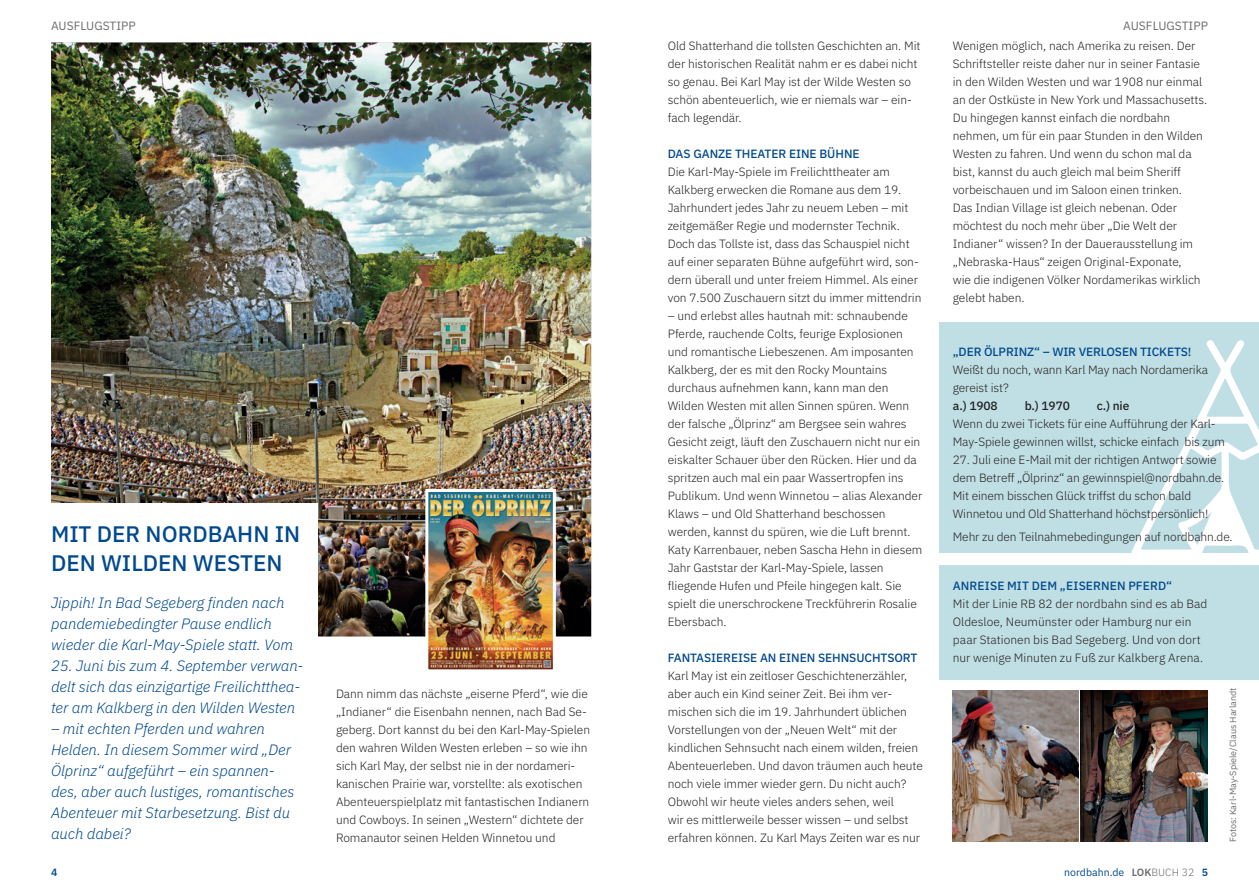
<style>
.page{position:relative;width:1259px;height:893px;background:#fff}
.page>*{position:absolute;margin:0;border:0;box-sizing:border-box;transform-origin:0 0}
.HL_Kai{font:500 22.5px/28.5px "IBM Plex Sans";color:#01498e}
.HL_Kai-2{font:italic 300 15px/21px "IBM Plex Sans";letter-spacing:-.005em;color:#01498e}
.Copy{font:300 12px/18px "IBM Plex Sans";letter-spacing:-.005em;color:#231f20}
.Copy-2{font:500 12px "IBM Plex Sans";letter-spacing:-.005em;color:#01498e}
.t1{font:12px "IBM Plex Sans";color:#6c6d70}
.Copy-3{font:500 12px "IBM Plex Sans";letter-spacing:-.01em;color:#231f20}
.t2{font:10.5px "IBM Plex Sans";color:#01498e}
.t3{font:600 10.5px "IBM Plex Sans";color:#01498e}
.t4{font:9px "IBM Plex Sans";color:#6c6d70}
.s1{font-weight:600;color:#6c6d70}
.s2{font-weight:300;color:#6c6d70}
.s3{font-weight:600}
</style>
<div class="page">
<div style="left:940px;top:322px;width:319px;height:231px;background:#c0dfe4"></div>
<div style="left:940px;top:566px;width:319px;height:114px;background:#c0dfe4"></div>
<img style="left:51px;top:43px;width:540px;height:593px">
<img style="left:952px;top:691px;width:126px;height:151px">
<img style="left:1080px;top:690px;width:128px;height:152px">
<svg style="left:1131px;top:340px;width:128px;height:213px"></svg>
<img style="left:429px;top:493px;width:123px;height:175px">
<div style="left:425px;top:489px;width:131px;height:183px;border:3px solid #fff"></div>
<div style="left:51px;top:503px;width:266px;height:345px;background:#fff"></div>
<p class="t1" style="left:51px;top:16px;width:86px">AUSFLUGSTIPP</p>
<p class="t1" style="left:1123px;top:16px;width:86px">AUSFLUGSTIPP</p>
<p class="Copy" style="left:952px;top:36px;width:256px">Wenigen möglich, nach Amerika zu reisen. Der Schriftsteller reiste daher nur in seiner Fantasie in den Wilden Westen und war 1908 nur einmal an der Ostküste in New York und Massachusetts.</p>
<p class="Copy" style="left:952px;top:108px;width:252px">Du hingegen kannst einfach die nordbahn nehmen, um für ein paar Stunden in den Wilden Westen zu fahren. Und wenn du schon mal da bist, kannst du auch gleich mal beim Sheriff vorbeischauen und im Saloon einen trinken.<br>Das Indian Village ist gleich nebenan. Oder möchtest du noch mehr über „Die Welt der Indianer“ wissen? In der Dauerausstellung im „Nebraska-Haus“ zeigen Original-Exponate, wie die indigenen Völker Nordamerikas wirklich gelebt haben.</p>
<p class="Copy" style="left:668px;top:36px;width:254px">Old Shatterhand die tollsten Geschichten an. Mit der historischen Realität nahm er es dabei nicht so genau. Bei Karl May ist der Wilde Westen so schön abenteuerlich, wie er niemals war – ein&shy;fach legendär.</p>
<p class="Copy-2" style="left:668px;top:145px;width:193px">DAS GANZE THEATER EINE BÜHNE</p>
<p class="Copy" style="left:668px;top:162px;width:255px">Die Karl-May-Spiele im Freilichttheater am Kalkberg erwecken die Romane aus dem 19.<br>Jahrhundert jedes Jahr zu neuem Leben – mit zeitgemäßer Regie und modernster Technik.<br>Doch das Tollste ist, dass das Schauspiel nicht auf einer separaten Bühne aufgeführt wird, son&shy;dern überall und unter freiem Himmel. Als einer von 7.500 Zuschauern sitzt du immer mittendrin</p>
<p class="Copy" style="left:668px;top:306px;width:256px">– und erlebst alles hautnah mit: schnaubende Pferde, rauchende Colts, feurige Explosionen und romantische Liebeszenen. Am imposanten Kalkberg, der es mit den Rocky Mountains durchaus aufnehmen kann, kann man den Wilden Westen mit allen Sinnen spüren. Wenn der falsche „Ölprinz“ am Bergsee sein wahres Gesicht zeigt, läuft den Zuschauern nicht nur ein eiskalter Schauer über den Rücken. Hier und da spritzen auch mal ein paar Wassertropfen ins Publikum. Und wenn Winnetou – alias Alexander Klaws – und Old Shatterhand beschossen werden, kannst du spüren, wie die Luft brennt.<br>Katy Karrenbauer, neben Sascha Hehn in diesem Jahr Gaststar der Karl-May-Spiele, lassen fliegende Hufen und Pfeile hingegen kalt. Sie spielt die unerschrockene Treckführerin Rosalie Ebersbach.</p>
<p class="Copy-2" style="left:668px;top:649px;width:251px">FANTASIEREISE AN EINEN SEHNSUCHTSORT</p>
<p class="Copy" style="left:668px;top:666px;width:257px">Karl May ist ein zeitloser Geschichtenerzähler, aber auch ein Kind seiner Zeit. Bei ihm ver&shy;mischen sich die im 19. Jahrhundert üblichen Vorstellungen von der „Neuen Welt“ mit der kindlichen Sehnsucht nach einem wilden, freien Abenteuerleben. Und davon träumen auch heute noch viele immer wieder gern. Du nicht auch?<br>Obwohl wir heute vieles anders sehen, weil<br>wir es mittlerweile besser wissen – und selbst erfahren können. Zu Karl Mays Zeiten war es nur</p>
<p class="Copy-2" style="left:952px;top:343px;width:240px">„DER ÖLPRINZ“ – WIR VERLOSEN TICKETS!</p>
<p class="Copy" style="left:952px;top:360px;width:257px">Weißt du noch, wann Karl May nach Nordamerika gereist ist?</p>
<p class="Copy-3" style="left:952px;top:397px;width:47px">a.) 1908</p>
<p class="Copy-3" style="left:1024px;top:397px;width:47px">b.) 1970</p>
<p class="Copy-3" style="left:1096px;top:397px;width:34px">c.) nie</p>
<p class="Copy" style="left:952px;top:414px;width:274px">Wenn du zwei Tickets für eine Aufführung der Karl-<br>May-Spiele gewinnen willst, schicke einfach bis zum</p>
<p class="Copy" style="left:952px;top:450px;width:273px">27. Juli eine E-Mail mit der richtigen Antwort sowie dem Betreff „Ölprinz“ an gewinnspiel@nordbahn.de.<br>Mit einem bisschen Glück triffst du schon bald Winnetou und Old Shatterhand höchstpersönlich!</p>
<p class="HL_Kai" style="left:51px;top:518px;width:251px">MIT DER NORDBAHN IN<br>DEN WILDEN WESTEN</p>
<p class="Copy" style="left:952px;top:526px;width:281px">Mehr zu den Teilnahmebedingungen auf nordbahn.de.</p>
<p class="Copy-2" style="left:952px;top:577px;width:221px">ANREISE MIT DEM „EISERNEN PFERD“</p>
<p class="Copy" style="left:952px;top:594px;width:256px">Mit der Linie RB 82 der nordbahn sind es ab Bad Oldesloe, Neumünster oder Hamburg nur ein paar Stationen bis Bad Segeberg. Und von dort nur wenige Minuten zu Fuß zur Kalkberg Arena.</p>
<p class="HL_Kai-2" style="left:51px;top:591px;width:235px">Jippih! In Bad Segeberg finden nach pandemiebedingter Pause endlich</p>
<p class="HL_Kai-2" style="left:51px;top:633px;width:244px">wieder die Karl-May-Spiele statt. Vom</p>
<p class="HL_Kai-2" style="left:51px;top:654px;width:254px">25. Juni bis zum 4. September verwan&shy;delt sich das einzigartige Freilichtthea&shy;ter am Kalkberg in den Wilden Westen</p>
<p class="HL_Kai-2" style="left:51px;top:717px;width:245px">– mit echten Pferden und wahren<br>Helden. In diesem Sommer wird „Der<br>Ölprinz“ aufgeführt – ein spannen&shy;des, aber auch lustiges, romantisches<br>Abenteuer mit Starbesetzung. Bist du auch dabei?</p>
<p class="t4" style="left:1226px;top:842px;width:156px;rotate:-90deg">Fotos: Karl-May-Spiele/Claus Harlandt</p>
<p class="Copy" style="left:336px;top:684px;width:256px">Dann nimm das nächste „eiserne Pferd“, wie die „Indianer“ die Eisenbahn nennen, nach Bad Se&shy;geberg. Dort kannst du bei den Karl-May-Spielen den wahren Wilden Westen erleben – so wie ihn sich Karl May, der selbst nie in der nordameri&shy;kanischen Prairie war, vorstellte: als exotischen Abenteuerspielplatz mit fantastischen Indianern und Cowboys. In seinen „Western“ dichtete der Romanautor seinen Helden Winnetou und</p>
<p class="t3" style="left:51px;top:864px;width:8px">4</p>
<p class="t2" style="left:1064px;top:864px;width:145px">nordbahn.de <span class="s1">LOK</span><span class="s2">BUCH 32</span> <span class="s3">5</span></p>
</div>
